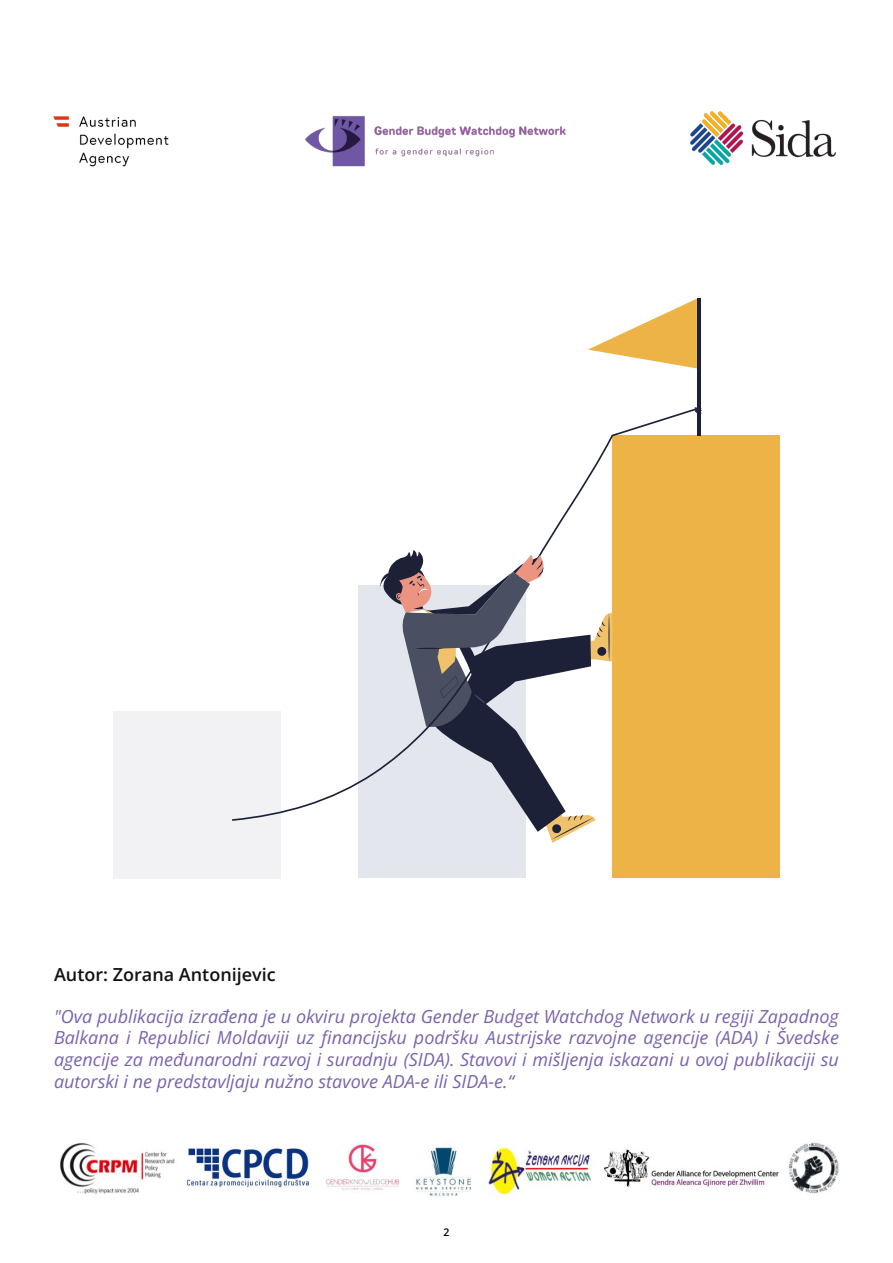
<style>
.page{position:relative;width:893px;height:1263px;background:#fff}
.page>*{position:absolute;margin:0;border:0;box-sizing:border-box;transform-origin:0 0}
.t1{font:italic 18px/21.6px "Open Sans";color:#7a62ac;text-align:justify}
.t2{font:600 18px "Open Sans";color:#121212}
.t3{font:600 10.5px "Open Sans";color:#000}
</style>
<div class="page">
<img style="left:60px;top:1142px;width:779px;height:55px">
<div style="left:359px;top:585px;width:167px;height:293px;background:#e3e6ed"></div>
<div style="left:114px;top:711px;width:167px;height:167px;background:#f2f2f5"></div>
<div style="left:612px;top:435px;width:167px;height:443px;background:#edb347"></div>
<svg style="left:588px;top:298px;width:109px;height:71px"></svg>
<hr style="left:697px;top:298px;width:3px;height:137px;background:#1c2138">
<svg style="left:232px;top:409px;width:467px;height:412px"></svg>
<svg style="left:694px;top:407px;width:8px;height:7px"></svg>
<svg style="left:380px;top:550px;width:232px;height:293px"></svg>
<img style="left:690px;top:111px;width:146px;height:54px">
<img style="left:305px;top:116px;width:261px;height:51px">
<img style="left:53px;top:116px;width:116px;height:51px">
<p class="t2" style="left:54px;top:962px;width:223px">Autor: Zorana Antonijevic</p>
<p class="t1" style="left:54px;top:1005px;width:786px">"Ova publikacija izrađena je u okviru projekta Gender Budget Watchdog Network u regiji Zapadnog Balkana i Republici Moldaviji uz financijsku podršku Austrijske razvojne agencije (ADA) i Švedske agencije za međunarodni razvoj i suradnju (SIDA). Stavovi i mišljenja iskazani u ovoj publikaciji su autorski i ne predstavljaju nužno stavove ADA-e ili SIDA-e.“</p>
<p class="t3" style="left:443px;top:1224px;width:8px">2</p>
</div>
